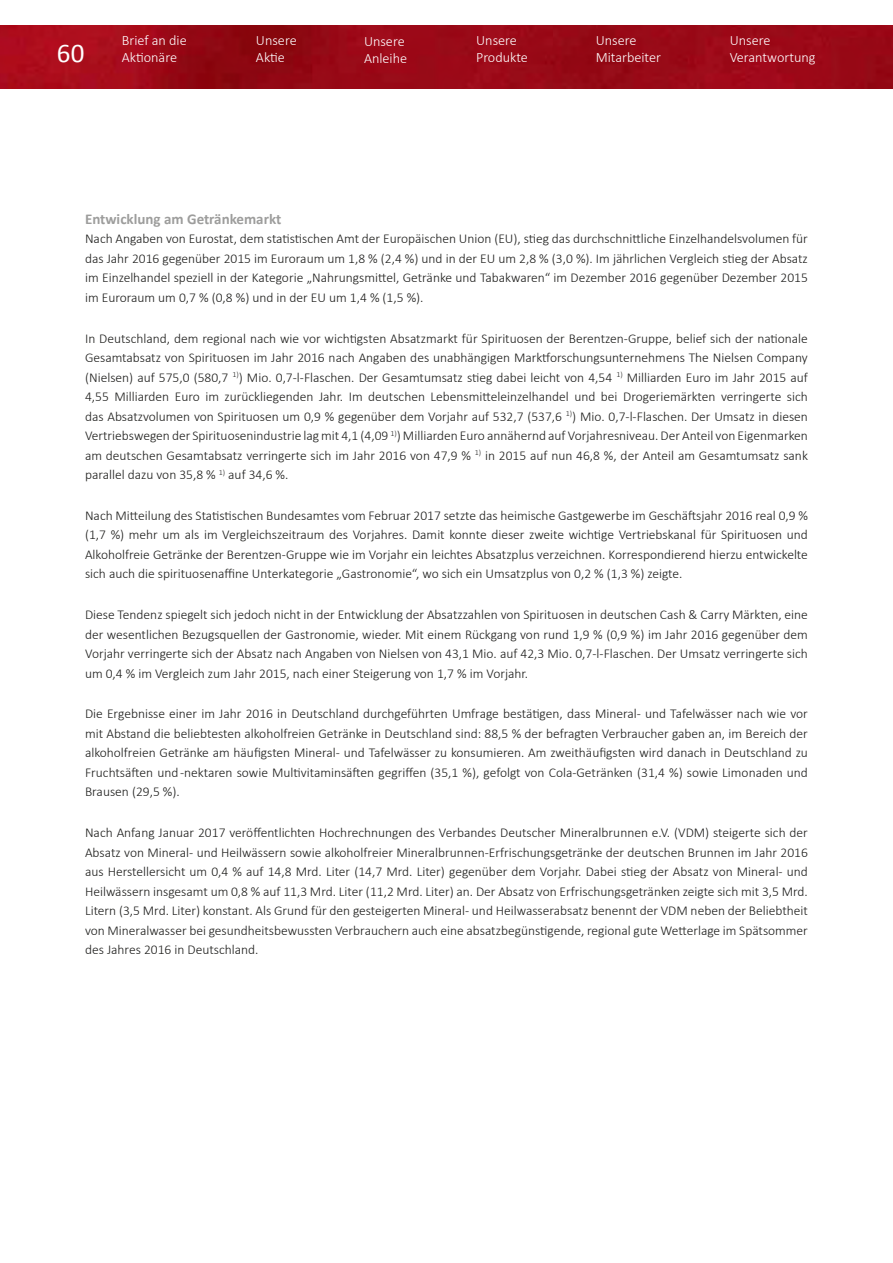
<style>
.page{position:relative;width:893px;height:1263px;background:#fff}
.page>*{position:absolute;margin:0;border:0;box-sizing:border-box;transform-origin:0 0}
.t1{font:27px "Calibri";color:#fff}
.t2{font:700 15px "Calibri";color:#9d9d9c}
.t3{font:300 14.25px/17.1px "Calibri";color:#fff}
.t4{font:300 13.5px/19.5px "Calibri";color:#1d1d1b;text-align:justify}
</style>
<div class="page">
<img style="left:0;top:26px;width:893px;height:62px">
<p class="t3" style="left:122px;top:31px;width:67px">Brief an die<br>Aktionäre</p>
<p class="t3" style="left:256px;top:31px;width:42px">Unsere<br>Aktie</p>
<p class="t3" style="left:364px;top:32px;width:45px">Unsere<br>Anleihe</p>
<p class="t3" style="left:476px;top:31px;width:53px">Unsere<br>Produkte</p>
<p class="t3" style="left:596px;top:31px;width:67px">Unsere<br>Mitarbeiter</p>
<p class="t3" style="left:730px;top:31px;width:42px">Unsere</p>
<h1 class="t1" style="left:57px;top:36px;width:29px">60</h1>
<p class="t3" style="left:730px;top:48px;width:87px">Verantwortung</p>
<p class="t2" style="left:85px;top:209px;width:198px">Entwicklung am Getränkemarkt</p>
<p class="t4" style="left:85px;top:229px;width:724px">Nach Angaben von Eurostat, dem statistischen Amt der Europäischen Union (EU), stieg das durchschnittliche Einzelhandelsvolumen für das Jahr 2016 gegenüber 2015 im Euroraum um 1,8 % (2,4 %) und in der EU um 2,8 % (3,0 %). Im jährlichen Vergleich stieg der Absatz im Einzelhandel speziell in der Kategorie „Nahrungsmittel, Getränke und Tabakwaren“ im Dezember 2016 gegenüber Dezember 2015 im Euroraum um 0,7 % (0,8 %) und in der EU um 1,4 % (1,5 %).</p>
<p class="t4" style="left:85px;top:328px;width:724px">In Deutschland, dem regional nach wie vor wichtigsten Absatzmarkt für Spirituosen der Berentzen-Gruppe, belief sich der nationale Gesamtabsatz von Spirituosen im Jahr 2016 nach Angaben des unabhängigen Marktforschungsunternehmens The Nielsen Company (Nielsen) auf 575,0 (580,7 <sup>1)</sup>) Mio. 0,7-l-Flaschen. Der Gesamtumsatz stieg dabei leicht von 4,54 <sup>1)</sup> Milliarden Euro im Jahr 2015 auf 4,55 Milliarden Euro im zurückliegenden Jahr. Im deutschen Lebensmitteleinzelhandel und bei Drogeriemärkten verringerte sich das Absatzvolumen von Spirituosen um 0,9 % gegenüber dem Vorjahr auf 532,7 (537,6 <sup>1)</sup>) Mio. 0,7-l-Flaschen. Der Umsatz in diesen Vertriebswegen der Spirituosenindustrie lag mit 4,1 (4,09 <sup>1)</sup>) Milliarden Euro annähernd auf Vorjahresniveau. Der Anteil von Eigenmarken am deutschen Gesamtabsatz verringerte sich im Jahr 2016 von 47,9 % <sup>1)</sup> in 2015 auf nun 46,8 %, der Anteil am Gesamtumsatz sank parallel dazu von 35,8 % <sup>1)</sup> auf 34,6 %.</p>
<p class="t4" style="left:85px;top:506px;width:724px">Nach Mitteilung des Statistischen Bundesamtes vom Februar 2017 setzte das heimische Gastgewerbe im Geschäftsjahr 2016 real 0,9 % (1,7 %) mehr um als im Vergleichszeitraum des Vorjahres. Damit konnte dieser zweite wichtige Vertriebskanal für Spirituosen und Alkoholfreie Getränke der Berentzen-Gruppe wie im Vorjahr ein leichtes Absatzplus verzeichnen. Korrespondierend hierzu entwickelte sich auch die spirituosenaffine Unterkategorie „Gastronomie“, wo sich ein Umsatzplus von 0,2 % (1,3 %) zeigte.</p>
<p class="t4" style="left:85px;top:605px;width:724px">Diese Tendenz spiegelt sich jedoch nicht in der Entwicklung der Absatzzahlen von Spirituosen in deutschen Cash &amp; Carry Märkten, eine der wesentlichen Bezugsquellen der Gastronomie, wieder. Mit einem Rückgang von rund 1,9 % (0,9 %) im Jahr 2016 gegenüber dem Vorjahr verringerte sich der Absatz nach Angaben von Nielsen von 43,1 Mio. auf 42,3 Mio. 0,7-l-Flaschen. Der Umsatz verringerte sich um 0,4 % im Vergleich zum Jahr 2015, nach einer Steigerung von 1,7 % im Vorjahr.</p>
<p class="t4" style="left:85px;top:704px;width:724px">Die Ergebnisse einer im Jahr 2016 in Deutschland durchgeführten Umfrage bestätigen, dass Mineral- und Tafelwässer nach wie vor mit Abstand die beliebtesten alkoholfreien Getränke in Deutschland sind: 88,5 % der befragten Verbraucher gaben an, im Bereich der alkoholfreien Getränke am häufigsten Mineral- und Tafelwässer zu konsumieren. Am zweithäufigsten wird danach in Deutschland zu Fruchtsäften und -nektaren sowie Multivitaminsäften gegriffen (35,1 %), gefolgt von Cola-Getränken (31,4 %) sowie Limonaden und Brausen (29,5 %).</p>
<p class="t4" style="left:85px;top:823px;width:724px">Nach Anfang Januar 2017 veröffentlichten Hochrechnungen des Verbandes Deutscher Mineralbrunnen e.V. (VDM) steigerte sich der Absatz von Mineral- und Heilwässern sowie alkoholfreier Mineralbrunnen-Erfrischungsgetränke der deutschen Brunnen im Jahr 2016 aus Herstellersicht um 0,4 % auf 14,8 Mrd. Liter (14,7 Mrd. Liter) gegenüber dem Vorjahr. Dabei stieg der Absatz von Mineral- und Heilwässern insgesamt um 0,8 % auf 11,3 Mrd. Liter (11,2 Mrd. Liter) an. Der Absatz von Erfrischungsgetränken zeigte sich mit 3,5 Mrd.<br>Litern (3,5 Mrd. Liter) konstant. Als Grund für den gesteigerten Mineral- und Heilwasserabsatz benennt der VDM neben der Beliebtheit von Mineralwasser bei gesundheitsbewussten Verbrauchern auch eine absatzbegünstigende, regional gute Wetterlage im Spätsommer des Jahres 2016 in Deutschland.</p>
</div>
